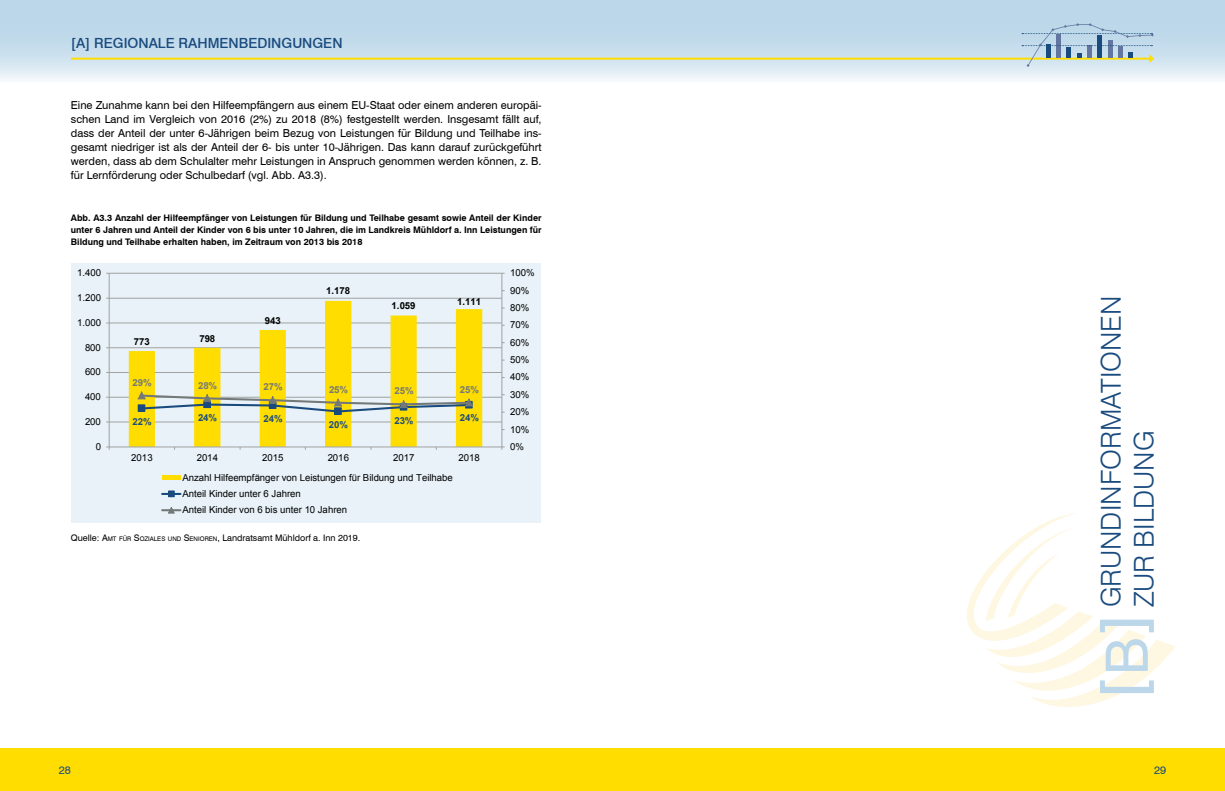
<style>
.page{position:relative;width:1225px;height:791px;background:#fff}
.page>*{position:absolute;margin:0;border:0;box-sizing:border-box;transform-origin:0 0}
.t1{font:300 27.5px/33px "Swiss 721 BT";color:#1a4b7e}
.t2{font:500 14px "Swiss 721 BT";color:#1a4b7e}
.t3{font:11px/14px "Swiss 721 BT";color:#000;text-align:justify}
.t4{font:11px "Swiss 721 BT";color:#1a4b7e}
.t5{font:9.6px/16.3px "Arial";letter-spacing:-.01em;color:#000}
.t6{font:700 9.6px "Arial";letter-spacing:-.01em;color:#000}
.t7{font:700 9.6px "Arial";letter-spacing:-.01em;color:#1a4b7e}
.t8{font:700 9.6px "Arial";letter-spacing:-.01em;color:#737878}
.t9{font:700 9px/12px "Swiss 721 BT";color:#000;text-align:justify}
.t10{font:9px "Swiss 721 BT";color:#000}
.s1{font-style:inherit}
.s2{font-size:6.3px}
</style>
<div class="page">
<svg style="left:0;top:0;width:1225px;height:80px;fill:#c0daea"></svg>
<div style="left:0;top:748px;width:1225px;height:43px;background:#fd0"></div>
<hr style="left:71px;top:58px;width:1080px;height:2px;background:#fd0">
<svg style="left:1022px;top:23px;width:132px;height:44px"></svg>
<div style="left:71px;top:263px;width:470px;height:260px;background:#e8f2f8"></div>
<hr style="left:109px;top:422px;width:393px;height:1px;background:#a2a2a2">
<hr style="left:109px;top:397px;width:393px;height:1px;background:#a2a2a2">
<hr style="left:109px;top:372px;width:393px;height:1px;background:#a2a2a2">
<hr style="left:109px;top:347px;width:393px;height:1px;background:#a2a2a2">
<hr style="left:109px;top:323px;width:393px;height:1px;background:#a2a2a2">
<hr style="left:109px;top:298px;width:393px;height:1px;background:#a2a2a2">
<hr style="left:109px;top:273px;width:393px;height:1px;background:#a2a2a2">
<svg style="left:129px;top:301px;width:353px;height:146px"></svg>
<hr style="left:501px;top:273px;width:1px;height:174px;background:#a2a2a2">
<hr style="left:109px;top:273px;width:1px;height:174px;background:#a2a2a2">
<hr style="left:109px;top:447px;width:393px;height:1px;background:#a2a2a2">
<div style="left:334px;top:407px;width:8px;height:8px;border:1px solid #1a4b7e"></div>
<svg style="left:137px;top:391px;width:336px;height:23px"></svg>
<div style="left:162px;top:475px;width:19px;height:5px;background:#fd0"></div>
<svg style="left:162px;top:492px;width:18px;height:3px"></svg>
<div style="left:168px;top:491px;width:7px;height:6px;border:1px solid #1a4b7e"></div>
<svg style="left:162px;top:507px;width:18px;height:7px"></svg>
<svg style="left:967px;top:513px;width:208px;height:194px"></svg>
<p class="t2" style="left:71px;top:34px;width:273px">[A] REGIONALE RAHMENBEDINGUNGEN</p>
<p class="t3" style="left:71px;top:98px;width:472px">Eine Zunahme kann bei den Hilfeempfängern aus einem EU-Staat oder einem anderen europäi&shy;schen Land im Vergleich von 2016 (2%) zu 2018 (8%) festgestellt werden. Insgesamt fällt auf, dass der Anteil der unter 6-Jährigen beim Bezug von Leistungen für Bildung und Teilhabe ins&shy;gesamt niedriger ist als der Anteil der 6- bis unter 10-Jährigen. Das kann darauf zurückgeführt werden, dass ab dem Schulalter mehr Leistungen in Anspruch genommen werden können, z. B. für Lernförderung oder Schulbedarf (vgl. Abb. A3.3).</p>
<p class="t9" style="left:71px;top:212px;width:472px">Abb. A3.3 Anzahl der Hilfeempfänger von Leistungen für Bildung und Teilhabe gesamt sowie Anteil der Kinder unter 6 Jahren und Anteil der Kinder von 6 bis unter 10 Jahren, die im Landkreis Mühldorf a. Inn Leistungen für Bildung und Teilhabe erhalten haben, im Zeitraum von 2013 bis 2018</p>
<p class="t5" style="left:77px;top:265px;width:25px">1.400</p>
<p class="t5" style="left:510px;top:265px;width:26px">100%</p>
<p class="t5" style="left:77px;top:290px;width:25px">1.200</p>
<p class="t5" style="left:77px;top:314px;width:25px">1.000</p>
<p class="t5" style="left:85px;top:339px;width:17px">800</p>
<p class="t5" style="left:85px;top:364px;width:17px">600</p>
<p class="t5" style="left:85px;top:389px;width:17px">400</p>
<p class="t5" style="left:85px;top:414px;width:17px">200</p>
<p class="t5" style="left:96px;top:438px;width:7px">0</p>
<p class="t6" style="left:134px;top:335px;width:17px">773</p>
<p class="t6" style="left:199px;top:332px;width:17px">798</p>
<p class="t6" style="left:265px;top:314px;width:17px">943</p>
<p class="t6" style="left:326px;top:285px;width:25px">1.178</p>
<p class="t6" style="left:392px;top:299px;width:25px">1.059</p>
<p class="t6" style="left:457px;top:296px;width:25px">1.111</p>
<p class="t8" style="left:133px;top:376px;width:21px">29%</p>
<p class="t8" style="left:198px;top:379px;width:21px">28%</p>
<p class="t8" style="left:263px;top:381px;width:21px">27%</p>
<p class="t8" style="left:329px;top:383px;width:21px">25%</p>
<p class="t8" style="left:394px;top:385px;width:21px">25%</p>
<p class="t8" style="left:460px;top:383px;width:21px">25%</p>
<p class="t7" style="left:133px;top:415px;width:21px">22%</p>
<p class="t7" style="left:198px;top:411px;width:21px">24%</p>
<p class="t7" style="left:263px;top:412px;width:21px">24%</p>
<p class="t7" style="left:329px;top:418px;width:21px">20%</p>
<p class="t7" style="left:394px;top:414px;width:21px">23%</p>
<p class="t7" style="left:460px;top:412px;width:21px">24%</p>
<p class="t5" style="left:131px;top:450px;width:23px">2013</p>
<p class="t5" style="left:197px;top:450px;width:23px">2014</p>
<p class="t5" style="left:262px;top:450px;width:23px">2015</p>
<p class="t5" style="left:328px;top:450px;width:23px">2016</p>
<p class="t5" style="left:393px;top:450px;width:23px">2017</p>
<p class="t5" style="left:458px;top:450px;width:23px">2018</p>
<p class="t5" style="left:182px;top:469px;width:272px">Anzahl Hilfeempfänger von Leistungen für Bildung und Teilhabe<br>Anteil Kinder unter 6 Jahren<br>Anteil Kinder von 6 bis unter 10 Jahren</p>
<p class="t10" style="left:71px;top:532px;width:291px">Quelle: <span class="s1">A</span><span class="s2">MT FÜR</span> <span class="s1">S</span><span class="s2">OZIALES UND</span> <span class="s1">S</span><span class="s2">ENIOREN</span><span class="s1">,</span> Landratsamt Mühldorf a. Inn 2019.</p>
<p class="t5" style="left:510px;top:282px;width:21px">90%</p>
<p class="t5" style="left:510px;top:300px;width:21px">80%</p>
<p class="t5" style="left:510px;top:317px;width:21px">70%</p>
<p class="t5" style="left:510px;top:334px;width:21px">60%</p>
<p class="t5" style="left:510px;top:352px;width:21px">50%</p>
<p class="t5" style="left:510px;top:369px;width:21px">40%</p>
<p class="t5" style="left:510px;top:386px;width:21px">30%</p>
<p class="t5" style="left:510px;top:404px;width:21px">20%</p>
<p class="t5" style="left:510px;top:421px;width:21px">10%</p>
<p class="t5" style="left:510px;top:438px;width:15px">0%</p>
<h1 class="t1" style="left:1094px;top:607px;width:313px;rotate:-90deg">GRUNDINFORMATIONEN<br>ZUR BILDUNG</h1>
<p class="t4" style="left:59px;top:763px;width:14px">28</p>
<p class="t4" style="left:1154px;top:763px;width:14px">29</p>
</div>
